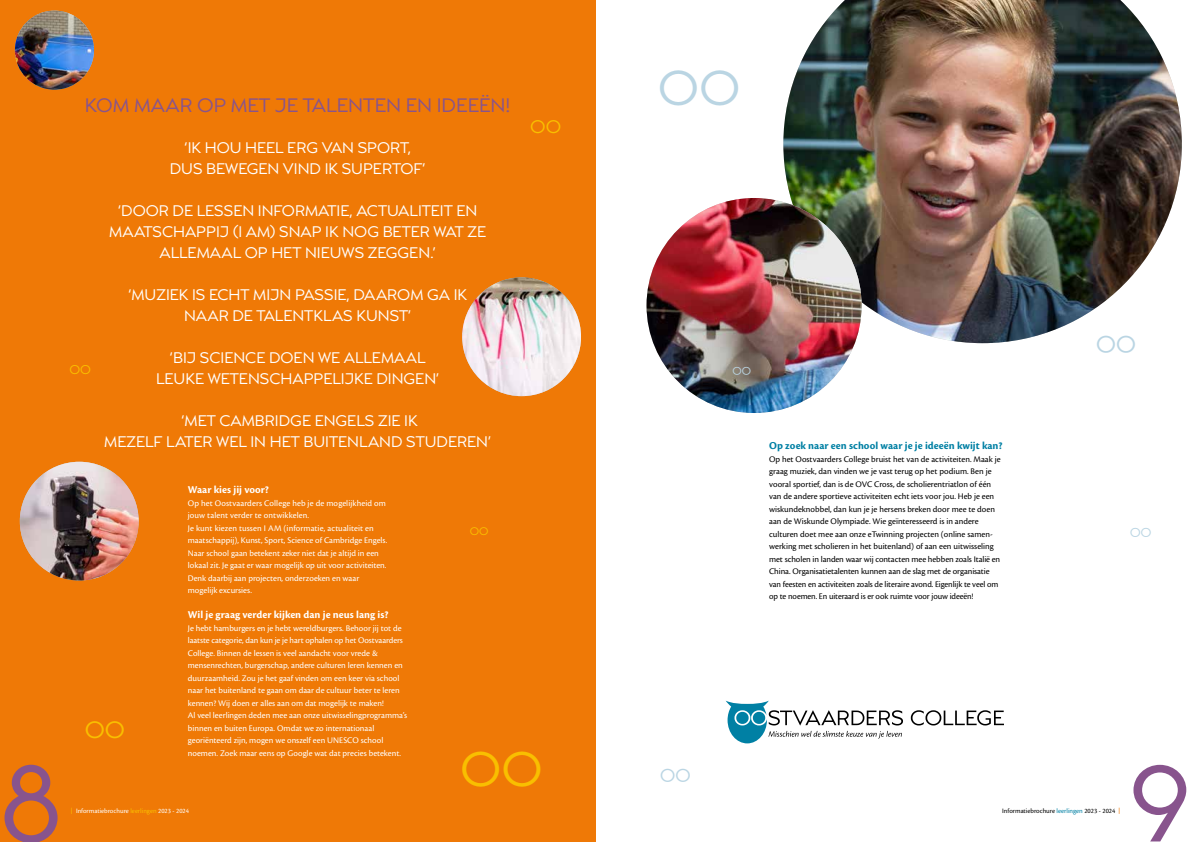
<style>
.page{position:relative;width:1191px;height:842px;background:#fff}
.page>*{position:absolute;margin:0;border:0;box-sizing:border-box;transform-origin:0 0}
.t1{font:105px "Capri Pro";color:#88548d}
.t2{font:47.3px "Capri Pro";color:#f9bf00}
.t3{font:47.3px "Capri Pro";color:#bad5e3}
.t4{font:23.1px "Capri Pro";color:#f9bf00}
.t5{font:23.1px "Capri Pro";color:#bad5e3}
.t6{font:19px "Capri Pro";color:#88548d}
.t7{font:17.7px "Capri Pro";color:#f9bf00}
.t8{font:17.7px "Capri Pro";color:#bad5e3}
.t9{font:15px/21px "Capri Pro";color:#fff;text-align:center}
.t10{font:12.4px "Capri Pro";color:#f9bf00}
.t11{font:12.4px "Capri Pro";color:#bad5e3}
.t12{font:700 11px "Cronos Pro";letter-spacing:.005em;color:#fff}
.t13{font:700 11px "Cronos Pro";letter-spacing:.005em;color:#0080a4}
.t14{font:10.7px "Capri Pro";color:#f9bf00}
.t15{font:10.7px "Capri Pro";color:#bad5e3}
.t16{font:9px/12.5px "Cronos Pro";color:#fff}
.t17{font:9px/12.5px "Cronos Pro";letter-spacing:-.005em;color:#000}
.t18{font:7px "Cronos Pro";color:#fff}
.t19{font:7px "Cronos Pro";color:#000}
.s1{font-family:"Capri Pro";color:#f9bf00}
.s2{color:#f9bf00}
.s3{color:#0080a4}
.s4{font-family:"Capri Pro";color:#ef7906}
</style>
<div class="page">
<div style="left:0;top:0;width:595px;height:842px;background:#ef7906"></div>
<img style="left:462px;top:277px;width:119px;height:119px;border-radius:59px">
<img style="left:783px;top:0;width:398px;height:343px">
<img style="left:646px;top:198px;width:215px;height:215px;border-radius:108px">
<img style="left:20px;top:462px;width:119px;height:118px;border-radius:59px">
<img style="left:15px;top:11px;width:79px;height:79px;border-radius:40px">
<svg style="left:910px;top:710px;width:94px;height:15px"></svg>
<svg style="left:726px;top:701px;width:177px;height:42px"></svg>
<h1 class="t1" style="left:0;top:741px;width:63px">8</h1>
<h3 class="t6" style="left:85px;top:94px;width:427px">KOM MAAR OP MET JE TALENTEN EN IDEEËN!</h3>
<h3 class="t7" style="left:530px;top:116px;width:32px">OO</h3>
<h2 class="t3" style="left:740px;top:117px;width:84px;rotate:-180deg">OO</h2>
<h3 class="t9" style="left:170px;top:137px;width:257px">‘IK HOU HEEL ERG VAN SPORT,<br>DUS BEWEGEN VIND IK SUPERTOF’</h3>
<h3 class="t9" style="left:109px;top:200px;width:378px">‘DOOR DE LESSEN INFORMATIE, ACTUALITEIT EN<br>MAATSCHAPPIJ (I AM) SNAP IK NOG BETER WAT ZE<br>ALLEMAAL OP HET NIEUWS ZEGGEN.’</h3>
<h3 class="t9" style="left:128px;top:284px;width:340px">‘MUZIEK IS ECHT MIJN PASSIE, DAAROM GA IK<br>NAAR DE TALENTKLAS KUNST’</h3>
<h3 class="t9" style="left:156px;top:347px;width:285px">‘BIJ SCIENCE DOEN WE ALLEMAAL<br>LEUKE WETENSCHAPPELIJKE DINGEN’</h3>
<h3 class="t9" style="left:104px;top:410px;width:388px">‘MET CAMBRIDGE ENGELS ZIE IK<br>MEZELF LATER WEL IN HET BUITENLAND STUDEREN’</h3>
<h3 class="t5" style="left:1136px;top:358px;width:42px;rotate:-180deg">OO</h3>
<h3 class="t10" style="left:69px;top:362px;width:23px">OO</h3>
<p class="t15" style="left:751px;top:377px;width:20px;rotate:-180deg">OO</p>
<p class="t13" style="left:769px;top:439px;width:235px">Op zoek naar een school waar je je ideeën kwijt kan?</p>
<p class="t17" style="left:769px;top:453px;width:233px">Op het Oostvaarders College bruist het van de activiteiten. Maak je graag muziek, dan vinden we je vast terug op het podium. Ben je vooral sportief, dan is de OVC Cross, de scholierentriatlon of één van de andere sportieve activiteiten echt iets voor jou. Heb je een wiskundeknobbel, dan kun je je hersens breken door mee te doen aan de Wiskunde Olympiade. Wie geïnteresseerd is in andere culturen doet mee aan onze eTwinning projecten (online samen&shy;werking met scholieren in het buitenland) of aan een uitwisseling met scholen in landen waar wij contacten mee hebben zoals Italië en China. Organisatietalenten kunnen aan de slag met de organisatie van feesten en activiteiten zoals de literaire avond. Eigenlijk te veel om op te noemen. En uiteraard is er ook ruimte voor jouw ideeën!</p>
<p class="t12" style="left:188px;top:483px;width:83px">Waar kies jij voor?</p>
<p class="t16" style="left:188px;top:496px;width:201px">Op het Oostvaarders College heb je de mogelijkheid om jouw talent verder te ontwikkelen.<br>Je kunt kiezen tussen I AM (informatie, actualiteit en maatschappij), Kunst, Sport, Science of Cambridge Engels.<br>Naar school gaan betekent zeker niet dat je altijd in een lokaal zit. Je gaat er waar mogelijk op uit voor activiteiten.<br>Denk daarbij aan projecten, onderzoeken en waar mogelijk excursies.</p>
<p class="t12" style="left:188px;top:608px;width:202px">Wil je graag verder kijken dan je neus lang is?</p>
<p class="t16" style="left:188px;top:621px;width:221px">Je hebt hamburgers en je hebt wereldburgers. Behoor jij tot de laatste categorie, dan kun je je hart ophalen op het Oostvaarders College. Binnen de lessen is veel aandacht voor vrede &amp; mensenrechten, burgerschap, andere culturen leren kennen en duurzaamheid. Zou je het gaaf vinden om een keer via school naar het buitenland te gaan om daar de cultuur beter te leren kennen? Wij doen er alles aan om dat mogelijk te maken!<br>Al veel leerlingen deden mee aan onze uitwisselingprogramma’s binnen en buiten Europa. Omdat we zo internationaal georiënteerd zijn, mogen we onszelf een UNESCO school noemen. Zoek maar eens op Google wat dat precies betekent.</p>
<p class="t14" style="left:470px;top:525px;width:20px">OO</p>
<h3 class="t11" style="left:1151px;top:539px;width:23px;rotate:-180deg">OO</h3>
<h3 class="t4" style="left:85px;top:716px;width:42px">OO</h3>
<h2 class="t2" style="left:460px;top:741px;width:84px">OO</h2>
<h1 class="t1" style="left:1129px;top:741px;width:63px">9</h1>
<h3 class="t8" style="left:691px;top:786px;width:32px;rotate:-180deg">OO</h3>
<p class="t18" style="left:71px;top:807px;width:120px"><span class="s1">|</span> Informatiebrochure <span class="s2">leerlingen</span> 2023 - 2024</p>
<p class="t19" style="left:1002px;top:807px;width:119px">Informatiebrochure <span class="s3">leerlingen</span> 2023 - 2024 <span class="s4">|</span></p>
</div>
